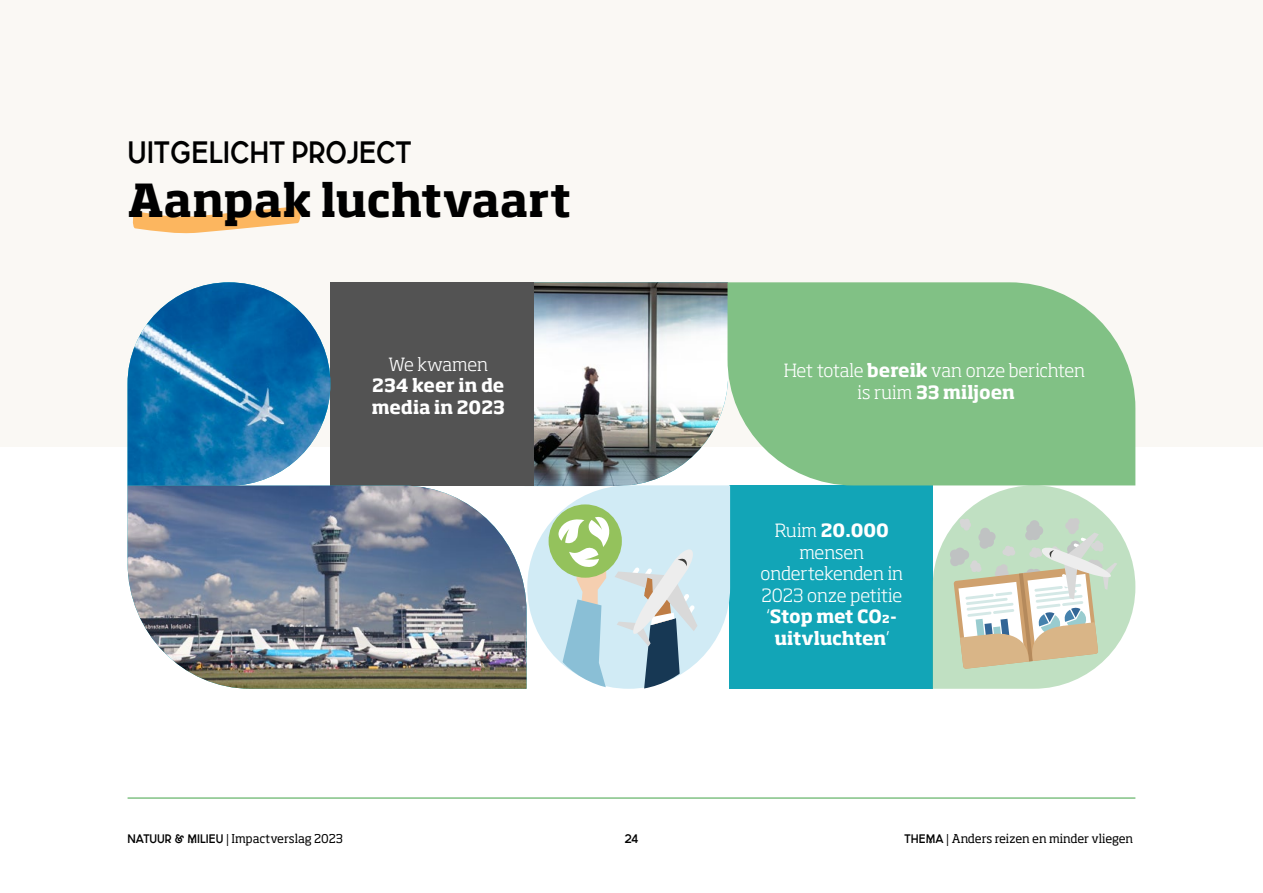
<style>
.page{position:relative;width:1263px;height:893px;background:#fff}
.page>*{position:absolute;margin:0;border:0;box-sizing:border-box;transform-origin:0 0}
.t1{font:700 45px "Soho Pro";letter-spacing:-.005em;color:#000}
.t2{font:30px "N&M Utrecht Bold";color:#000}
.t3{font:300 18px/21.6px "Soho Std";color:#fff;text-align:center}
.t4{font:700 18px/21.6px "Soho Std";color:#fff}
.t5{font:12px "Soho Std";color:#000}
.t6{font:12px "N&M Utrecht Bold";color:#000}
.s1{font-family:"N&M Utrecht Bold"}
.s2{font-weight:700}
</style>
<div class="page">
<hr style="left:128px;top:797px;width:1007px;height:2px;background:#81c285">
<div style="left:729px;top:485px;width:204px;height:204px;background:#12a5b7"></div>
<div style="left:0;top:0;width:1263px;height:446px;background:#faf8f4"></div>
<svg style="left:132px;top:206px;width:169px;height:28px"></svg>
<div style="left:331px;top:282px;width:203px;height:204px;background:#535353"></div>
<svg style="left:730px;top:282px;width:405px;height:203px;background:#8ac58e"></svg>
<img style="left:128px;top:282px;width:202px;height:204px">
<img style="left:128px;top:486px;width:396px;height:203px">
<svg style="left:933px;top:485px;width:202px;height:204px"></svg>
<img style="left:524px;top:282px;width:206px;height:407px">
<h2 class="t2" style="left:128px;top:140px;width:285px">UITGELICHT PROJECT</h2>
<h1 class="t1" style="left:128px;top:168px;width:445px">Aanpak luchtvaart</h1>
<p class="t3" style="left:389px;top:353px;width:101px">We kwamen</p>
<p class="t4" style="left:372px;top:374px;width:135px">234 keer in de media in 2023</p>
<p class="t5" style="left:128px;top:831px;width:217px"><span class="s1">NATUUR &amp; MILIEU |</span> Impactverslag 2023</p>
<p class="t6" style="left:625px;top:833px;width:15px">24</p>
<p class="t3" style="left:784px;top:359px;width:303px">Het totale <span class="s2">bereik</span> van onze berichten is ruim <span class="s2">33 miljoen</span></p>
<p class="t3" style="left:760px;top:519px;width:144px">Ruim <span class="s2">20.000 </span>mensen ondertekenden in<br>2023 onze petitie ‘<span class="s2">Stop met CO₂- uitvluchten</span>’</p>
<p class="t5" style="left:904px;top:831px;width:230px"><span class="s1">THEMA |</span> Anders reizen en minder vliegen</p>
</div>
